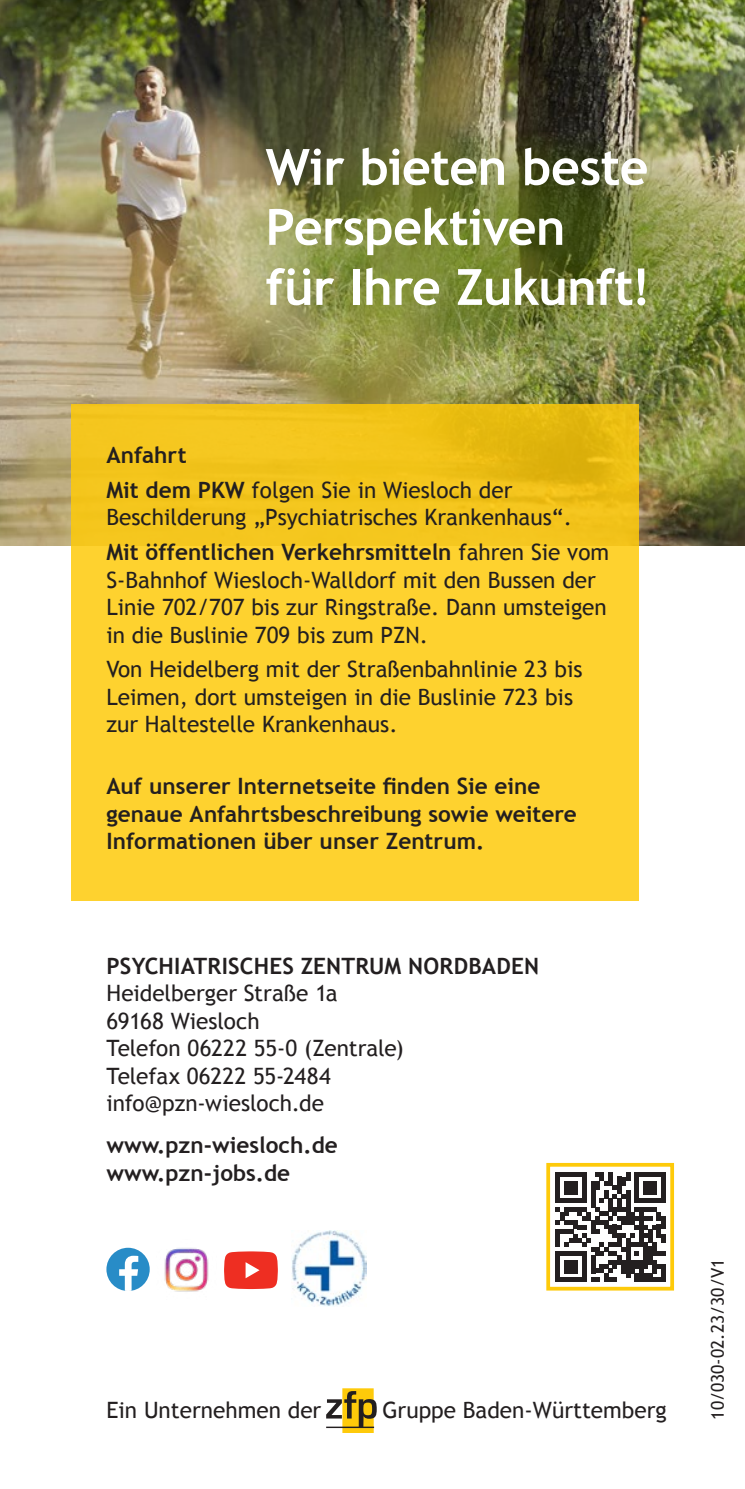
<style>
.page{position:relative;width:745px;height:1489px;background:#fff}
.page>*{position:absolute;margin:0;border:0;box-sizing:border-box;transform-origin:0 0}
.t1{font:700 50px/60px "Trebuchet MS";letter-spacing:-.01em;color:#fff}
.t2{font:22.5px/27.5px "Trebuchet MS";color:#231f20}
.t3{font:700 22.5px/27.5px "Trebuchet MS";letter-spacing:.005em;color:#231f20}
.t4{font:17.5px "Trebuchet MS";color:#231f20}
.s1{font-weight:700}
</style>
<div class="page">
<img style="left:0;top:0;width:744px;height:546px">
<svg style="left:106px;top:1247px;width:44px;height:43px"></svg>
<img style="left:164px;top:1248px;width:45px;height:44px">
<svg style="left:224px;top:1251px;width:54px;height:37px;background:#ef463c"></svg>
<svg style="left:342px;top:1388px;width:31px;height:44px"></svg>
<svg style="left:326px;top:1390px;width:50px;height:37px"></svg>
<svg style="left:234px;top:129px;width:510px;height:231px;background:#7e8444"></svg>
<svg style="left:71px;top:404px;width:567px;height:496px;background:#facd28"></svg>
<svg style="left:546px;top:1162px;width:129px;height:129px"></svg>
<img style="left:291px;top:1230px;width:75px;height:76px">
<h1 class="t1" style="left:265px;top:137px;width:386px">Wir bieten beste<br>Perspektiven<br>für Ihre Zukunft!</h1>
<p class="t2" style="left:106px;top:438px;width:407px;line-height:34.5px"><span class="s1">Anfahrt<br>Mit dem PKW</span> folgen Sie in Wiesloch der</p>
<p class="t2" style="left:106px;top:500px;width:504px;line-height:34.5px">Beschilderung „Psychiatrisches Krankenhaus“.<br><span class="s1">Mit öffentlichen Verkehrsmitteln</span> fahren Sie vom</p>
<p class="t2" style="left:106px;top:566px;width:501px">S-Bahnhof Wiesloch-Walldorf mit den Bussen der<br>Linie 702/707 bis zur Ringstraße. Dann umsteigen in die Buslinie 709 bis zum PZN.</p>
<p class="t2" style="left:106px;top:655px;width:477px">Von Heidelberg mit der Straßenbahnlinie 23 bis<br>Leimen, dort umsteigen in die Buslinie 723 bis zur Haltestelle Krankenhaus.</p>
<p class="t3" style="left:106px;top:772px;width:471px">Auf unserer Internetseite finden Sie eine genaue Anfahrtsbeschreibung sowie weitere<br>Informationen über unser Zentrum.</p>
<p class="t3" style="left:106px;top:952px;width:434px">PSYCHIATRISCHES ZENTRUM NORDBADEN</p>
<p class="t2" style="left:106px;top:979px;width:298px">Heidelberger Straße 1a<br>69168 Wiesloch<br>Telefon 06222 55-0 (Zentrale)<br>Telefax 06222 55-2484 info@pzn-wiesloch.de</p>
<p class="t3" style="left:106px;top:1131px;width:232px">www.pzn-wiesloch.de www.pzn-jobs.de</p>
<p class="t2" style="left:106px;top:1395px;width:216px">Ein Unternehmen der</p>
<p class="t2" style="left:382px;top:1395px;width:286px">Gruppe Baden-Württemberg</p>
<p class="t4" style="left:706px;top:1419px;width:162px;rotate:-90deg">10/030-02.23/30/V1</p>
</div>
